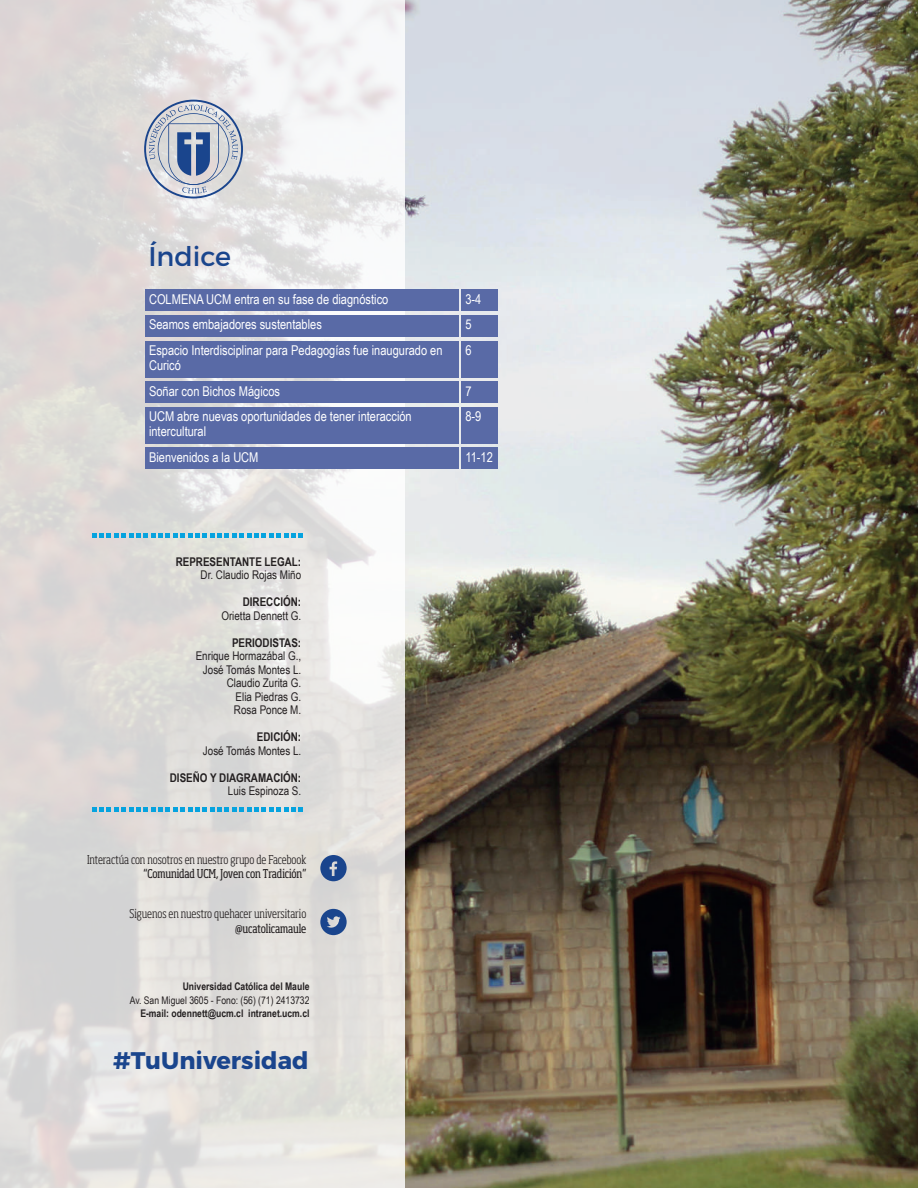
<style>
.page{position:relative;width:918px;height:1188px;background:#fff}
.page>*{position:absolute;margin:0;border:0;box-sizing:border-box;transform-origin:0 0}
.t1{font:27px "Montserrat";color:#1a458d}
.t2{font:700 24px "Montserrat";color:#1a458d}
.t3{font:13.5px/25.7px "Arial Narrow";color:#fff}
.t4{font:12px/13.5px "Arial Narrow";color:#231f20;text-align:right}
.t5{font:300 condensed 12px "Soho Pro";letter-spacing:-.005em;color:#231f20}
.t6{font:700 12px "Arial Narrow";color:#231f20}
.t7{font:condensed 12px "Soho Pro";letter-spacing:-.015em;color:#231f20}
.t8{font:700 10.5px "Arial Narrow";color:#231f20}
.t9{font:10.5px "Arial Narrow";color:#231f20}
</style>
<div class="page">
<img style="left:405px;top:0;width:513px;height:1188px">
<svg style="left:0;top:0;width:405px;height:1188px;background:#e1dfdd"></svg>
<svg style="left:320px;top:855px;width:27px;height:26px"></svg>
<svg style="left:320px;top:909px;width:27px;height:26px"></svg>
<svg style="left:144px;top:100px;width:99px;height:98px;background:#b3bbc9"></svg>
<div style="left:145px;top:290px;width:313px;height:21px;background:#596aa6"></div>
<div style="left:145px;top:315px;width:313px;height:22px;background:#596aa6"></div>
<div style="left:145px;top:341px;width:313px;height:36px;background:#596aa6"></div>
<div style="left:145px;top:382px;width:313px;height:21px;background:#596aa6"></div>
<div style="left:145px;top:407px;width:313px;height:36px;background:#596aa6"></div>
<div style="left:145px;top:448px;width:313px;height:21px;background:#596aa6"></div>
<div style="left:461px;top:290px;width:37px;height:21px;background:#596aa6"></div>
<div style="left:461px;top:315px;width:37px;height:22px;background:#596aa6"></div>
<div style="left:461px;top:341px;width:37px;height:36px;background:#596aa6"></div>
<div style="left:461px;top:382px;width:37px;height:21px;background:#596aa6"></div>
<div style="left:461px;top:407px;width:37px;height:36px;background:#596aa6"></div>
<div style="left:461px;top:448px;width:37px;height:21px;background:#596aa6"></div>
<svg style="left:92px;top:807px;width:211px;height:4px"></svg>
<svg style="left:92px;top:533px;width:211px;height:5px"></svg>
<h1 class="t1" style="left:148px;top:234px;width:84px">Índice</h1>
<p class="t3" style="left:149px;top:286px;width:295px">COLMENA UCM entra en su fase de diagnóstico<br>Seamos embajadores sustentables<br>Espacio Interdisciplinar para Pedagogías fue inaugurado en</p>
<p class="t3" style="left:149px;top:352px;width:264px">Curicó<br>Soñar con Bichos Mágicos<br>UCM abre nuevas oportunidades de tener interacción</p>
<p class="t3" style="left:149px;top:418px;width:111px">intercultural<br>Bienvenidos a la UCM</p>
<p class="t3" style="left:465px;top:286px;width:17px">3-4<br>5<br>6</p>
<p class="t3" style="left:465px;top:378px;width:17px">7<br>8-9</p>
<p class="t3" style="left:465px;top:444px;width:29px">11-12</p>
<p class="t6" style="left:176px;top:552px;width:127px">REPRESENTANTE LEGAL:</p>
<p class="t4" style="left:201px;top:568px;width:102px">Dr. Claudio Rojas Miño</p>
<p class="t6" style="left:243px;top:593px;width:60px">DIRECCIÓN:</p>
<p class="t4" style="left:221px;top:608px;width:81px">Orietta Dennett G.</p>
<p class="t6" style="left:232px;top:633px;width:71px">PERIODISTAS:</p>
<p class="t4" style="left:196px;top:649px;width:107px">Enrique Hormazábal G.,<br>José Tomás Montes L.<br>Claudio Zurita G.<br>Elia Piedras G.<br>Rosa Ponce M.</p>
<p class="t6" style="left:257px;top:728px;width:46px">EDICIÓN:</p>
<p class="t4" style="left:203px;top:743px;width:100px">José Tomás Montes L.</p>
<p class="t6" style="left:170px;top:768px;width:133px">DISEÑO Y DIAGRAMACIÓN:</p>
<p class="t4" style="left:228px;top:784px;width:75px">Luis Espinoza S.</p>
<p class="t5" style="left:87px;top:850px;width:221px">Interactúa con nosotros en nuestro grupo de Facebook</p>
<p class="t7" style="left:144px;top:866px;width:164px">“Comunidad UCM, Joven con Tradición”</p>
<p class="t5" style="left:129px;top:905px;width:178px">Siguenos en nuestro quehacer universitario</p>
<p class="t7" style="left:235px;top:920px;width:73px">@ucatolicamaule</p>
<p class="t8" style="left:183px;top:979px;width:128px">Universidad Católica del Maule</p>
<p class="t9" style="left:130px;top:993px;width:181px">Av. San Miguel 3605 - Fono: (56) (71) 2413732</p>
<p class="t8" style="left:140px;top:1006px;width:171px">E-mail: odennett@ucm.cl intranet.ucm.cl</p>
<h2 class="t2" style="left:113px;top:1041px;width:197px">#TuUniversidad</h2>
</div>
